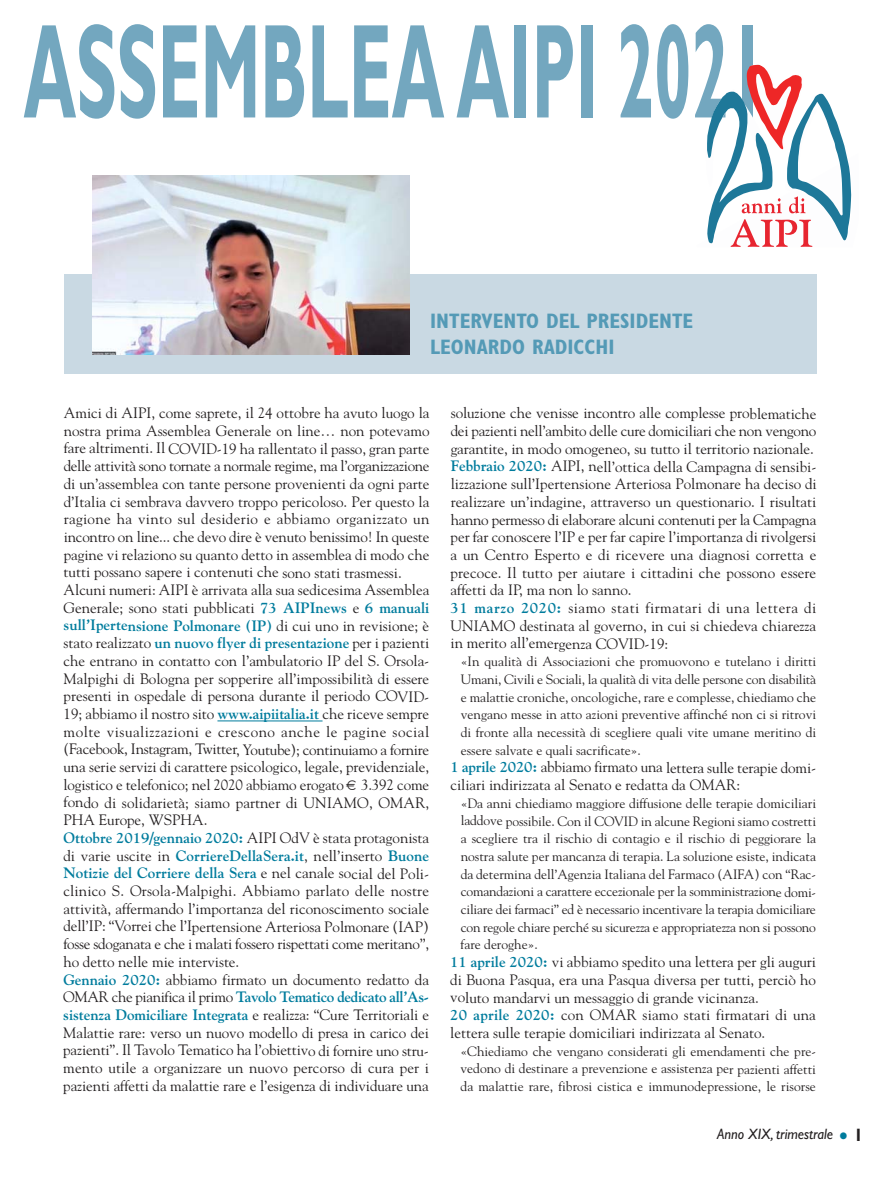
<style>
.page{position:relative;width:893px;height:1178px;background:#fff}
.page>*{position:absolute;margin:0;border:0;box-sizing:border-box;transform-origin:0 0}
.t1{font:700 135px "Gill Sans";color:#73a7bf;scale:.5 1}
.t2{font:700 condensed 21px/25.2px "Gill Sans";color:#549ab6}
.t3{font:15px/17.7px "Goudy";color:#231f20}
.t4{font:italic 15px "Gill Sans";color:#231f20;scale:.95 1}
.t5{font:13.5px/17.7px "Goudy";color:#231f20;text-align:justify}
.s1{font-weight:700;color:#007c9d}
.s2{font-weight:700;font-style:normal;font-size:24px;color:#007c9d}
.s3{font-weight:700;font-style:normal;font-size:18px}
</style>
<div class="page">
<div style="left:64px;top:274px;width:752px;height:100px;background:#c9d9e3"></div>
<hr style="left:217px;top:720px;width:106px;height:1px;background:#007c9d">
<img style="left:92px;top:176px;width:317px;height:178px">
<svg style="left:707px;top:64px;width:145px;height:183px"></svg>
<h1 class="t1" style="left:24px;top:25px;width:1486px">ASSEMBLEA AIPI 2021</h1>
<h2 class="t2" style="left:430px;top:311px;width:265px">INTERVENTO DEL PRESIDENTE<br>LEONARDO RADICCHI</h2>
<p class="t3" style="left:63px;top:405px;width:368px">Amici di AIPI, come saprete, il 24 ottobre ha avuto luogo la nostra prima Assemblea Generale on line… non potevamo fare altrimenti. Il COVID-19 ha rallentato il passo, gran parte delle attività sono tornate a normale regime, ma l’organizzazione di un’assemblea con tante persone provenienti da ogni parte d’Italia ci sembrava davvero troppo pericoloso. Per questo la ragione ha vinto sul desiderio e abbiamo organizzato un incontro on line... che devo dire è venuto benissimo! In queste pagine vi relaziono su quanto detto in assemblea di modo che tutti possano sapere i contenuti che sono stati trasmessi.<br>Alcuni numeri: AIPI è arrivata alla sua sedicesima Assemblea Generale; sono stati pubblicati <span class="s1">73 AIPInews</span> e <span class="s1">6 manuali sull’Ipertensione Polmonare (IP)</span> di cui uno in revisione; è stato realizzato <span class="s1">un nuovo flyer di presentazione</span> per i pazienti che entrano in contatto con l’ambulatorio IP del S. Orsola-Malpighi di Bologna per sopperire all’impossibilità di essere presenti in ospedale di persona durante il periodo COVID-19; abbiamo il nostro sito <span class="s1">www.aipiitalia.it</span> che riceve sempre molte visualizzazioni e crescono anche le pagine social (Facebook, Instagram, Twitter, Youtube); continuiamo a fornire una serie servizi di carattere psicologico, legale, previdenziale, logistico e telefonico; nel 2020 abbiamo erogato 3.392 come fondo di solidarietà; siamo partner di UNIAMO, OMAR, PHA Europe, WSPHA.<br><span class="s1">Ottobre 2019/gennaio 2020:</span> AIPI OdV è stata protagonista di varie uscite in <span class="s1">CorriereDellaSera.it</span>, nell’inserto <span class="s1">Buone Notizie del Corriere della Sera</span> e nel canale social del Poli&shy;clinico S. Orsola-Malpighi. Abbiamo parlato delle nostre attività, affermando l’importanza del riconoscimento sociale dell’IP: “Vorrei che l’Ipertensione Arteriosa Polmonare (IAP) fosse sdoganata e che i malati fossero rispettati come meritano”, ho detto nelle mie interviste.<br><span class="s1">Gennaio 2020:</span> abbiamo firmato un documento redatto da OMAR che pianifica il primo <span class="s1">Tavolo Tematico dedicato all’As&shy;sistenza Domiciliare Integrata</span> e realizza: “Cure Territoriali e Malattie rare: verso un nuovo modello di presa in carico dei pazienti”. Il Tavolo Tematico ha l’obiettivo di fornire uno stru&shy;mento utile a organizzare un nuovo percorso di cura per i pazienti affetti da malattie rare e l’esigenza di individuare una</p>
<p class="t3" style="left:451px;top:405px;width:368px">soluzione che venisse incontro alle complesse problematiche dei pazienti nell’ambito delle cure domiciliari che non vengono garantite, in modo omogeneo, su tutto il territorio nazionale.<br><span class="s1">Febbraio 2020:</span> AIPI, nell’ottica della Campagna di sensibi&shy;lizzazione sull’Ipertensione Arteriosa Polmonare ha deciso di realizzare un’indagine, attraverso un questionario. I risultati hanno permesso di elaborare alcuni contenuti per la Campagna per far conoscere l’IP e per far capire l’importanza di rivolgersi a un Centro Esperto e di ricevere una diagnosi corretta e precoce. Il tutto per aiutare i cittadini che possono essere affetti da IP, ma non lo sanno.<br><span class="s1">31 marzo 2020:</span> siamo stati firmatari di una lettera di UNIAMO destinata al governo, in cui si chiedeva chiarezza in merito all’emergenza COVID-19:</p>
<p class="t5" style="left:461px;top:654px;width:357px">«In qualità di Associazioni che promuovono e tutelano i diritti Umani, Civili e Sociali, la qualità di vita delle persone con disabilità e malattie croniche, oncologiche, rare e complesse, chiediamo che vengano messe in atto azioni preventive affinché non ci si ritrovi di fronte alla necessità di scegliere quali vite umane meritino di essere salvate e quali sacrificate».</p>
<p class="t3" style="left:450px;top:760px;width:367px"><span class="s1">1 aprile 2020:</span> abbiamo firmato una lettera sulle terapie domi&shy;ciliari indirizzata al Senato e redatta da OMAR:</p>
<p class="t5" style="left:461px;top:795px;width:357px">«Da anni chiediamo maggiore diffusione delle terapie domiciliari laddove possibile. Con il COVID in alcune Regioni siamo costretti a scegliere tra il rischio di contagio e il rischio di peggiorare la nostra salute per mancanza di terapia. La soluzione esiste, indicata da determina dell’Agenzia Italiana del Farmaco (AIFA) con “Rac&shy;comandazioni a carattere eccezionale per la somministrazione domi&shy;ciliare dei farmaci” ed è necessario incentivare la terapia domiciliare con regole chiare perché su sicurezza e appropriatezza non si possono fare deroghe».</p>
<p class="t3" style="left:450px;top:954px;width:367px"><span class="s1">11 aprile 2020:</span> vi abbiamo spedito una lettera per gli auguri di Buona Pasqua, era una Pasqua diversa per tutti, perciò ho voluto mandarvi un messaggio di grande vicinanza.<br><span class="s1">20 aprile 2020:</span> con OMAR siamo stati firmatari di una lettera sulle terapie domiciliari indirizzata al Senato.</p>
<p class="t5" style="left:461px;top:1043px;width:357px">«Chiediamo che vengano considerati gli emendamenti che pre&shy;vedono di destinare a prevenzione e assistenza per pazienti affetti da malattie rare, fibrosi cistica e immunodepressione, le risorse</p>
<p class="t4" style="left:717px;top:1129px;width:155px">Anno XIX, trimestrale <span class="s2">•</span> <span class="s3">1</span></p>
</div>
